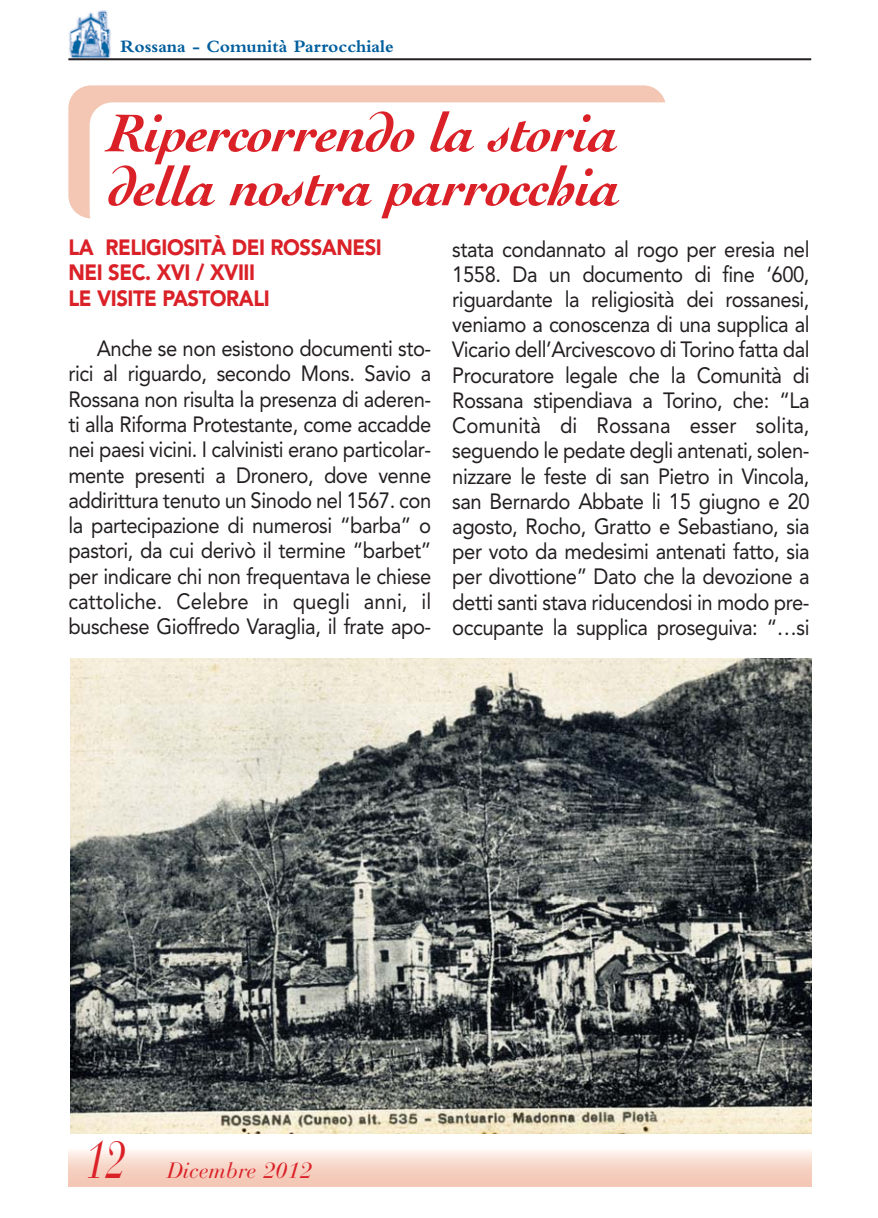
<style>
.page{position:relative;width:878px;height:1218px;background:#fff}
.page>*{position:absolute;margin:0;border:0;box-sizing:border-box;transform-origin:0 0}
.t1{font:italic 700 56px/54px "Cochin";letter-spacing:-.015em;color:#da2128}
.t2{font:italic 52px "Bauer Bodoni";color:#da2128;scale:.7 1}
.t3{font:22px/25.2px "Avenir";letter-spacing:-.02em;color:#231f20;text-align:justify;scale:.92 1}
.t4{font:900 22px/25.2px "Avenir";letter-spacing:-.025em;color:#da2128;scale:.92 1}
.t5{font:italic 22px "Bauer Bodoni";color:#da2128}
.t6{font:700 18px "Bembo";color:#005e9d}
</style>
<div class="page">
<img style="left:71px;top:658px;width:740px;height:475px">
<img style="left:68px;top:11px;width:45px;height:50px">
<hr style="left:68px;top:58px;width:743px;height:2px;background:#231f20">
<svg style="left:68px;top:85px;width:597px;height:133px"></svg>
<p class="t6" style="left:121px;top:40px;width:275px">Rossana - Comunità Parrocchiale</p>
<h1 class="t1" style="left:109px;top:111px;width:513px">Ripercorrendo la storia della nostra parrocchia</h1>
<p class="t3" style="left:452px;top:238px;width:390px">stata condannato al rogo per eresia nel 1558. Da un documento di fine ‘600, riguardante la religiosità dei rossanesi, veniamo a conoscenza di una supplica al Vicario dell’Arcivescovo di Torino fatta dal Procuratore legale che la Comunità di Rossana stipendiava a Torino, che: “La Comunità di Rossana esser solita, seguendo le pedate degli antenati, solen&shy;nizzare le feste di san Pietro in Vincola, san Bernardo Abbate li 15 giugno e 20 agosto, Rocho, Gratto e Sebastiano, sia per voto da medesimi antenati fatto, sia per divottione” Dato che la devozione a detti santi stava riducendosi in modo pre&shy;occupante la supplica proseguiva: “…si</p>
<p class="t4" style="left:68px;top:237px;width:342px">LA RELIGIOSITÀ DEI ROSSANESI<br>NEI SEC. XVI / XVIII<br>LE VISITE PASTORALI</p>
<p class="t3" style="left:68px;top:338px;width:396px;text-indent:28px">Anche se non esistono documenti sto&shy;rici al riguardo, secondo Mons. Savio a Rossana non risulta la presenza di aderen&shy;ti alla Riforma Protestante, come accadde nei paesi vicini. I calvinisti erano particolar&shy;mente presenti a Dronero, dove venne addirittura tenuto un Sinodo nel 1567. con la partecipazione di numerosi “barba” o pastori, da cui derivò il termine “barbet” per indicare chi non frequentava le chiese cattoliche. Celebre in quegli anni, il buschese Gioffredo Varaglia, il frate apo-</p>
<h2 class="t2" style="left:85px;top:1139px;width:59px">12</h2>
<p class="t5" style="left:167px;top:1162px;width:146px">Dicembre 2012</p>
</div>
